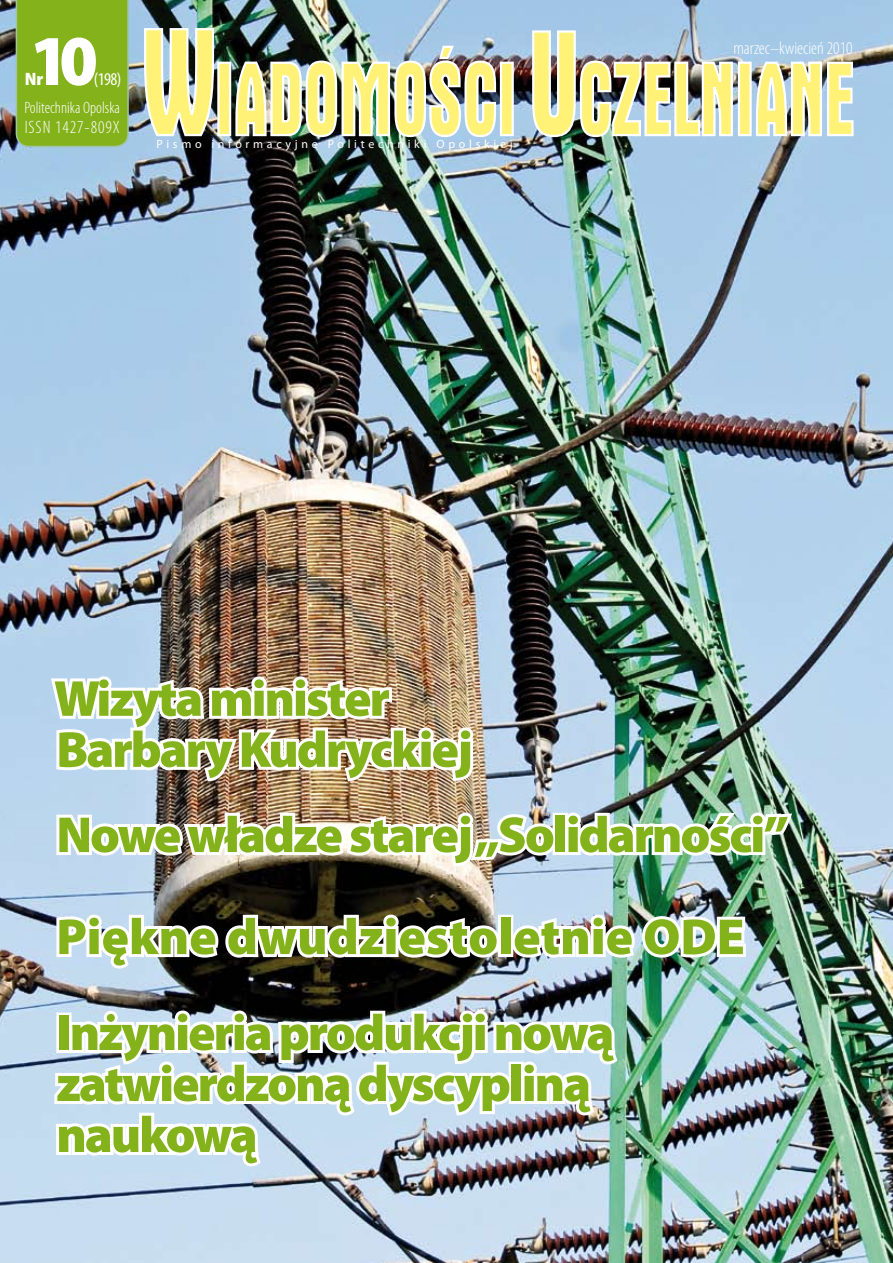
<style>
.page{position:relative;width:893px;height:1263px;background:#fff}
.page>*{position:absolute;margin:0;border:0;box-sizing:border-box;transform-origin:0 0}
.t1{font:900 semi-condensed 72px "Myriad Pro";color:#fff}
.t2{font:900 51px/51px "Myriad Pro";letter-spacing:-.04em;color:#84b21b}
.t3{font:300 condensed 18px "Myriad Pro";color:#fff}
.t4{font:300 condensed 18px "Myriad Pro";letter-spacing:.05em;color:#fff}
.t5{font:condensed 18px "Myriad Pro";color:#fff}
.t6{font:900 semi-condensed 18px "Myriad Pro";color:#fff}
.t7{font:300 condensed 16.5px "Myriad Pro";color:#fff}
.t8{font:12px "Myriad Pro";letter-spacing:.305em;color:#fff}
</style>
<div class="page">
<img style="left:0;top:0;width:893px;height:1263px">
<div style="left:16px;top:0;width:113px;height:147px;background:#84b21b"></div>
<img style="left:143px;top:27px;width:712px;height:111px">
<svg style="left:51px;top:1007px;width:570px;height:162px"></svg>
<img style="left:53px;top:808px;width:743px;height:62px">
<svg style="left:53px;top:912px;width:450px;height:59px"></svg>
<div style="left:498px;top:915px;width:15px;height:42px;border:6px solid #fff"></div>
<img style="left:509px;top:912px;width:240px;height:50px">
<img style="left:47px;top:673px;width:430px;height:112px">
<h1 class="t1" style="left:30px;top:20px;width:69px">10</h1>
<p class="t5" style="left:94px;top:68px;width:29px">(198)</p>
<p class="t6" style="left:25px;top:69px;width:20px">Nr</p>
<p class="t7" style="left:24px;top:99px;width:97px">Politechnika Opolska</p>
<p class="t4" style="left:25px;top:117px;width:97px">ISSN 1427-809X</p>
<p class="t8" style="left:157px;top:137px;width:358px">Pismo informacyjne Politechniki Opolskiej</p>
<p class="t2" style="left:54px;top:674px;width:422px">Wizyta minister<br>Barbary Kudryckiej</p>
<p class="t3" style="left:733px;top:38px;width:121px">marzec–kwiecień 2010</p>
<p class="t2" style="left:56px;top:784px;width:734px;line-height:102px">Nowe władze starej „Solidarności”<br>Piękne dwudziestoletnie ODE</p>
<p class="t2" style="left:56px;top:1008px;width:560px">Inżynieria produkcji nową zatwierdzoną dyscypliną naukową</p>
</div>
